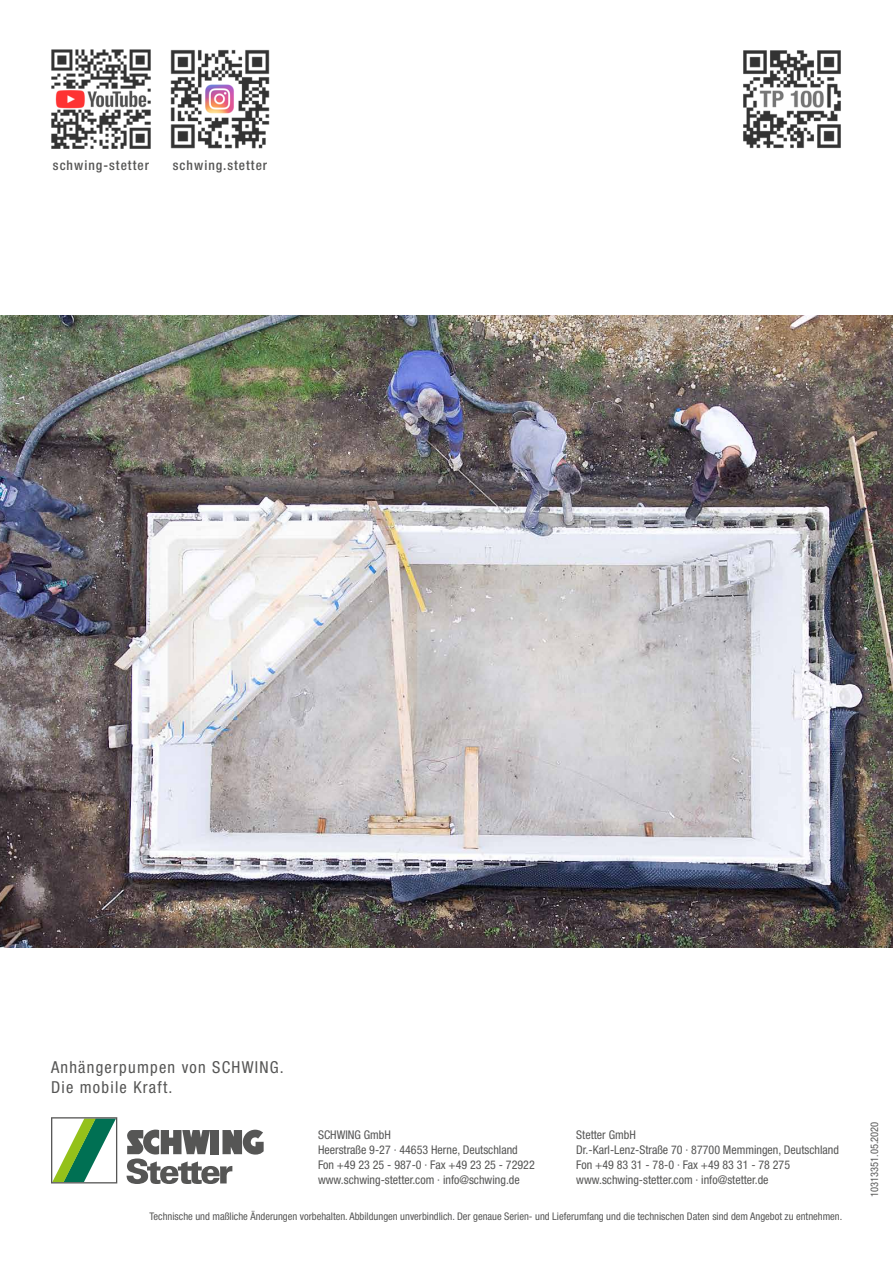
<style>
.page{position:relative;width:893px;height:1263px;background:#fff}
.page>*{position:absolute;margin:0;border:0;box-sizing:border-box;transform-origin:0 0}
.t1{font:condensed 16.5px/19.8px "Helvetica Neue LT";letter-spacing:.075em;color:#565655}
.t2{font:500 condensed 13.5px "Helvetica Neue LT";letter-spacing:.075em;color:#565655}
.t3{font:condensed 12px/14.9px "Helvetica Neue LT";color:#565655}
.t4{font:condensed 10.5px "Helvetica Neue LT";color:#565655}
</style>
<div class="page">
<svg style="left:127px;top:1129px;width:137px;height:55px"></svg>
<svg style="left:51px;top:1117px;width:66px;height:66px"></svg>
<img style="left:0;top:316px;width:893px;height:631px">
<img style="left:170px;top:49px;width:100px;height:100px">
<img style="left:51px;top:49px;width:100px;height:100px">
<img style="left:743px;top:50px;width:98px;height:99px">
<p class="t2" style="left:53px;top:157px;width:98px">schwing-stetter</p>
<p class="t2" style="left:173px;top:157px;width:96px">schwing.stetter</p>
<h1 class="t1" style="left:51px;top:1057px;width:234px">Anhängerpumpen von SCHWING.<br>Die mobile Kraft.</h1>
<p class="t3" style="left:318px;top:1127px;width:218px">SCHWING GmbH<br>Heerstraße 9-27 · 44653 Herne, Deutschland Fon +49 23 25 - 987-0 · Fax +49 23 25 - 72922 www.schwing-stetter.com · info@schwing.de</p>
<p class="t3" style="left:576px;top:1127px;width:264px">Stetter GmbH<br>Dr.-Karl-Lenz-Straße 70 · 87700 Memmingen, Deutschland Fon +49 83 31 - 78-0 · Fax +49 83 31 - 78 275 www.schwing-stetter.com · info@stetter.de</p>
<p class="t4" style="left:150px;top:1210px;width:694px">Technische und maßliche Änderungen vorbehalten. Abbildungen unverbindlich. Der genaue Serien- und Lieferumfang und die technischen Daten sind dem Angebot zu entnehmen.</p>
<p class="t4" style="left:868px;top:1197px;width:77px;rotate:-90deg">10313351.05.2020</p>
</div>
